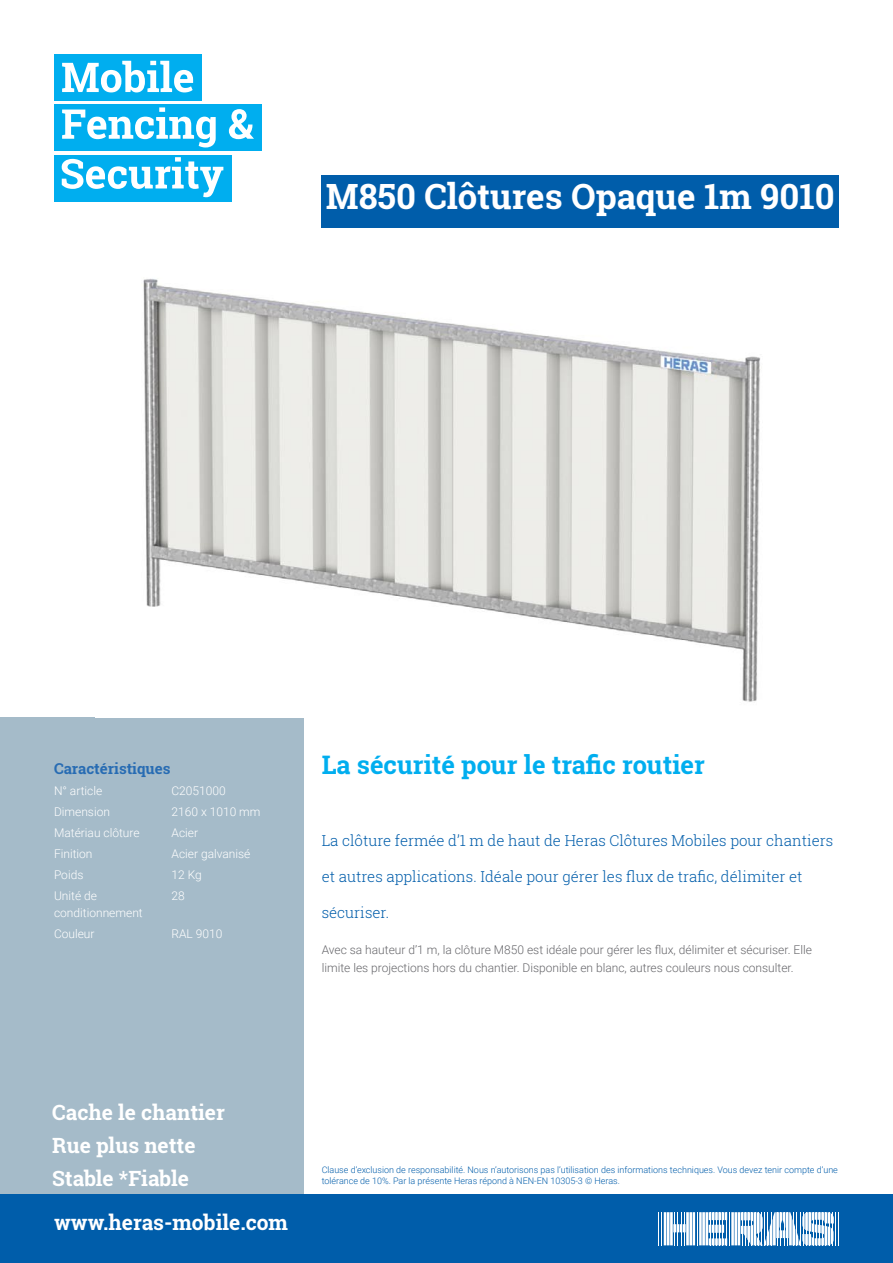
<style>
.page{position:relative;width:893px;height:1263px;background:#fff}
.page>*{position:absolute;margin:0;border:0;box-sizing:border-box;transform-origin:0 0}
.t1{font:700 34.8px "Roboto Slab";color:#fff}
.t2{font:700 25.5px "Roboto Slab";color:#00aeef}
.t3{font:700 21px/33px "Roboto Slab";color:#fff}
.t4{font:300 15px "Roboto Slab";color:#005daa}
.t5{font:700 15px "Roboto Slab";color:#286cb3}
.t6{font:300 12px/18px "Roboto";color:#67676b}
.t7{font:300 12px/16.5px "Roboto";color:#fff}
.t8{font:300 9px/10.8px "Roboto";color:#005daa}
</style>
<div class="page">
<div style="left:0;top:717px;width:304px;height:492px;background:#a5bbc9"></div>
<div style="left:322px;top:175px;width:517px;height:53px;background:#005daa"></div>
<img style="left:143px;top:279px;width:617px;height:423px">
<div style="left:0;top:1195px;width:893px;height:68px;background:#005daa"></div>
<hr style="left:658px;top:1212px;width:1px;height:33px;background:#fff">
<hr style="left:662px;top:1212px;width:1px;height:33px;background:#fff">
<hr style="left:697px;top:1212px;width:1px;height:33px;background:#fff">
<hr style="left:835px;top:1212px;width:1px;height:33px;background:#fff">
<hr style="left:838px;top:1212px;width:1px;height:33px;background:#fff">
<svg style="left:664px;top:1212px;width:31px;height:33px"></svg>
<hr style="left:705px;top:1212px;width:3px;height:33px;background:#fff">
<hr style="left:702px;top:1212px;width:3px;height:33px;background:#fff">
<hr style="left:699px;top:1212px;width:3px;height:33px;background:#fff">
<svg style="left:709px;top:1212px;width:125px;height:33px"></svg>
<div style="left:54px;top:54px;width:147px;height:47px;background:#00aeef"></div>
<div style="left:54px;top:104px;width:207px;height:47px;background:#00aeef"></div>
<div style="left:54px;top:155px;width:177px;height:46px;background:#00aeef"></div>
<svg style="left:62px;top:61px;width:131px;height:31px"></svg>
<svg style="left:62px;top:107px;width:154px;height:40px"></svg>
<svg style="left:229px;top:109px;width:25px;height:30px"></svg>
<svg style="left:62px;top:157px;width:161px;height:40px"></svg>
<h1 class="t1" style="left:326px;top:172px;width:510px">M850 Clôtures Opaque 1m 9010</h1>
<h3 class="t5" style="left:54px;top:758px;width:118px">Caractéristiques</h3>
<h3 class="t7" style="left:54px;top:782px;width:50px">N° article</h3>
<h3 class="t7" style="left:172px;top:782px;width:56px">C2051000</h3>
<h3 class="t7" style="left:54px;top:803px;width:58px">Dimension</h3>
<h3 class="t7" style="left:172px;top:803px;width:91px">2160 x 1010 mm</h3>
<h3 class="t7" style="left:54px;top:824px;width:87px">Matériau clôture</h3>
<h3 class="t7" style="left:172px;top:824px;width:28px">Acier</h3>
<h3 class="t7" style="left:54px;top:845px;width:40px">Finition</h3>
<h3 class="t7" style="left:172px;top:845px;width:80px">Acier galvanisé</h3>
<h3 class="t7" style="left:54px;top:866px;width:31px">Poids</h3>
<h3 class="t7" style="left:172px;top:866px;width:32px">12 Kg</h3>
<h3 class="t7" style="left:54px;top:887px;width:90px">Unité de conditionnement</h3>
<h3 class="t7" style="left:172px;top:887px;width:15px">28</h3>
<h3 class="t7" style="left:54px;top:925px;width:42px">Couleur</h3>
<h3 class="t7" style="left:172px;top:925px;width:52px">RAL 9010</h3>
<h2 class="t2" style="left:322px;top:747px;width:385px">La sécurité pour le trafic routier</h2>
<h3 class="t4" style="left:322px;top:830px;width:513px">La clôture fermée d’1 m de haut de Heras Clôtures Mobiles pour chantiers</h3>
<h3 class="t4" style="left:322px;top:866px;width:482px">et autres applications. Idéale pour gérer les flux de trafic, délimiter et</h3>
<h3 class="t4" style="left:322px;top:902px;width:69px">sécuriser.</h3>
<h3 class="t6" style="left:322px;top:940px;width:492px">Avec sa hauteur d’1 m, la clôture M850 est idéale pour gérer les flux, délimiter et sécuriser. Elle limite les projections hors du chantier. Disponible en blanc, autres couleurs nous consulter.</h3>
<h3 class="t3" style="left:52px;top:1095px;width:174px">Cache le chantier<br>Rue plus nette<br>Stable *Fiable</h3>
<h3 class="t3" style="left:54px;top:1206px;width:236px">www.heras-mobile.com</h3>
<p class="t8" style="left:322px;top:1164px;width:518px">Clause d’exclusion de responsabilité. Nous n’autorisons pas l’utilisation des informations techniques. Vous devez tenir compte d’une tolérance de 10%. Par la présente Heras répond à NEN-EN 10305-3 © Heras.</p>
</div>
